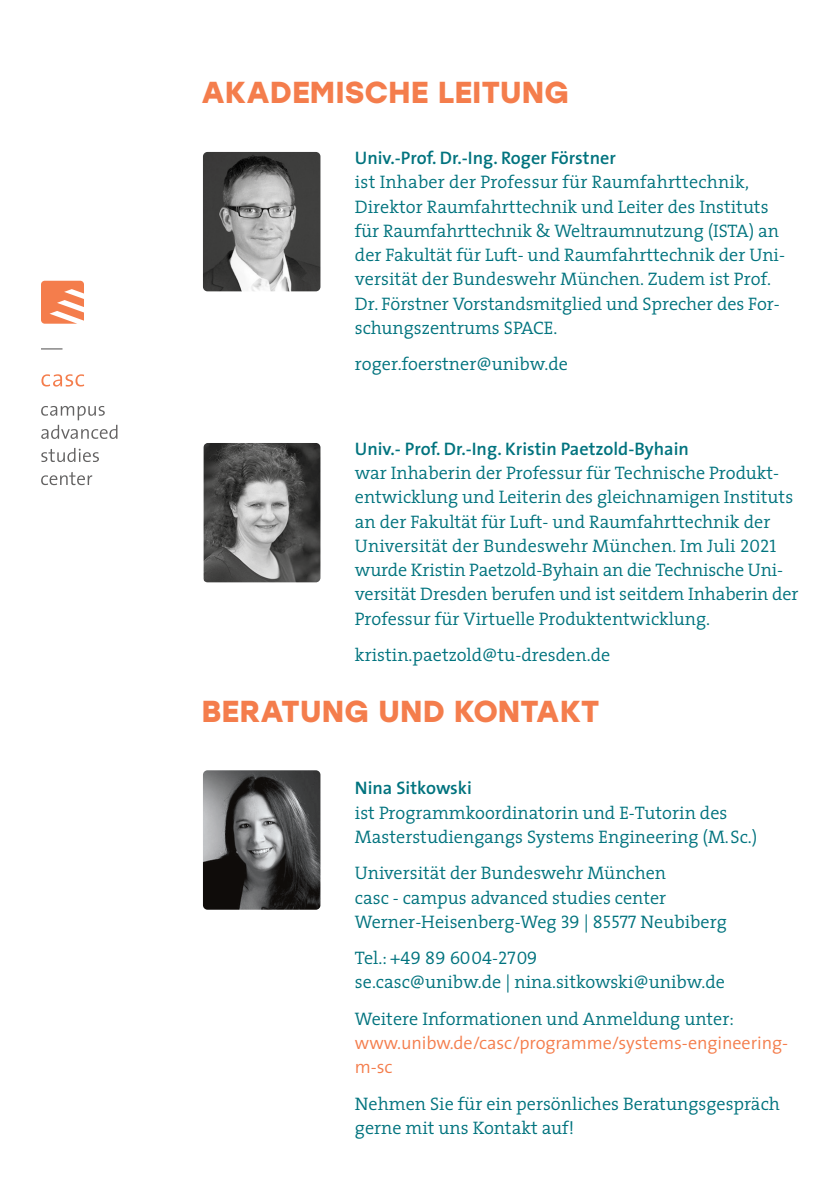
<style>
.page{position:relative;width:840px;height:1191px;background:#fff}
.page>*{position:absolute;margin:0;border:0;box-sizing:border-box;transform-origin:0 0}
.t1{font:700 30.2px "Stolzl";color:#f47d4c}
.t2{font:300 18.2px/24.2px "The Serif";color:#00737e}
.t3{font:600 18.2px "The Sans";color:#00737e}
.t4{font:300 18.2px/24.2px "The Sans";letter-spacing:-.005em;color:#f47d4c}
.t5{font:18.2px "The Serif Semi Light Caps";letter-spacing:.005em;color:#00737e}
.s1{font-family:"The Serif Semi Light Caps";font-weight:400}
.s2{font-family:"The Serif";font-weight:300}
</style>
<div class="page">
<img style="left:203px;top:770px;width:117px;height:139px">
<img style="left:203px;top:443px;width:117px;height:139px">
<img style="left:203px;top:152px;width:117px;height:139px">
<svg style="left:41px;top:348px;width:21px;height:1px"></svg>
<svg style="left:41px;top:374px;width:43px;height:12px"></svg>
<svg style="left:41px;top:281px;width:43px;height:43px"></svg>
<svg style="left:41px;top:406px;width:76px;height:33px"></svg>
<svg style="left:41px;top:448px;width:58px;height:14px"></svg>
<svg style="left:41px;top:472px;width:51px;height:13px"></svg>
<h1 class="t1" style="left:201px;top:71px;width:369px">AKADEMISCHE LEITUNG</h1>
<p class="t3" style="left:355px;top:143px;width:262px">Univ.-Prof. Dr.-Ing. Roger Förstner</p>
<p class="t2" style="left:355px;top:169px;width:431px">ist Inhaber der Professur für Raumfahrttechnik, Direktor Raumfahrttechnik und Leiter des Instituts für Raumfahrttechnik &amp; Weltraumnutzung (ISTA) an der Fakultät für Luft- und Raumfahrttechnik der Uni&shy;versität der Bundeswehr München. Zudem ist Prof.<br>Dr. Förstner Vorstandsmitglied und Sprecher des For&shy;schungszentrums SPACE.</p>
<p class="t2" style="left:355px;top:351px;width:214px">roger.foerstner@unibw.de</p>
<p class="t3" style="left:355px;top:433px;width:335px">Univ.- Prof. Dr.-Ing. Kristin Paetzold-Byhain</p>
<p class="t2" style="left:355px;top:460px;width:445px">war Inhaberin der Professur für Technische Produkt&shy;entwicklung und Leiterin des gleichnamigen Instituts an der Fakultät für Luft- und Raumfahrttechnik der Universität der Bundeswehr München. Im Juli <span class="s1">2021 </span>wurde Kristin Paetzold-Byhain an die Technische Uni&shy;versität Dresden berufen und ist seitdem Inhaberin der Professur für Virtuelle Produktentwicklung.</p>
<p class="t2" style="left:355px;top:642px;width:257px">kristin.paetzold@tu-dresden.de</p>
<h1 class="t1" style="left:201px;top:689px;width:399px">BERATUNG UND KONTAKT</h1>
<p class="t3" style="left:355px;top:773px;width:118px">Nina Sitkowski</p>
<p class="t2" style="left:355px;top:800px;width:404px">ist Programmkoordinatorin und E-Tutorin des<br>Masterstudiengangs Systems Engineering (M.Sc.)</p>
<p class="t2" style="left:355px;top:860px;width:373px">Universität der Bundeswehr München<br>casc - campus advanced studies center<br>Werner-Heisenberg-Weg <span class="s1">39</span> | <span class="s1">85577</span> Neubiberg</p>
<p class="t5" style="left:355px;top:943px;width:184px"><span class="s2">Tel.: +</span>49 89 6004-2709</p>
<p class="t2" style="left:355px;top:963px;width:380px;line-height:36.4px">se.casc@unibw.de | nina.sitkowski@unibw.de<br>Weitere Informationen und Anmeldung unter:</p>
<p class="t4" style="left:355px;top:1030px;width:434px">www.unibw.de/casc/programme/systems-engineering&shy;m-sc</p>
<p class="t2" style="left:355px;top:1090px;width:426px">Nehmen Sie für ein persönliches Beratungsgespräch gerne mit uns Kontakt auf!</p>
</div>
